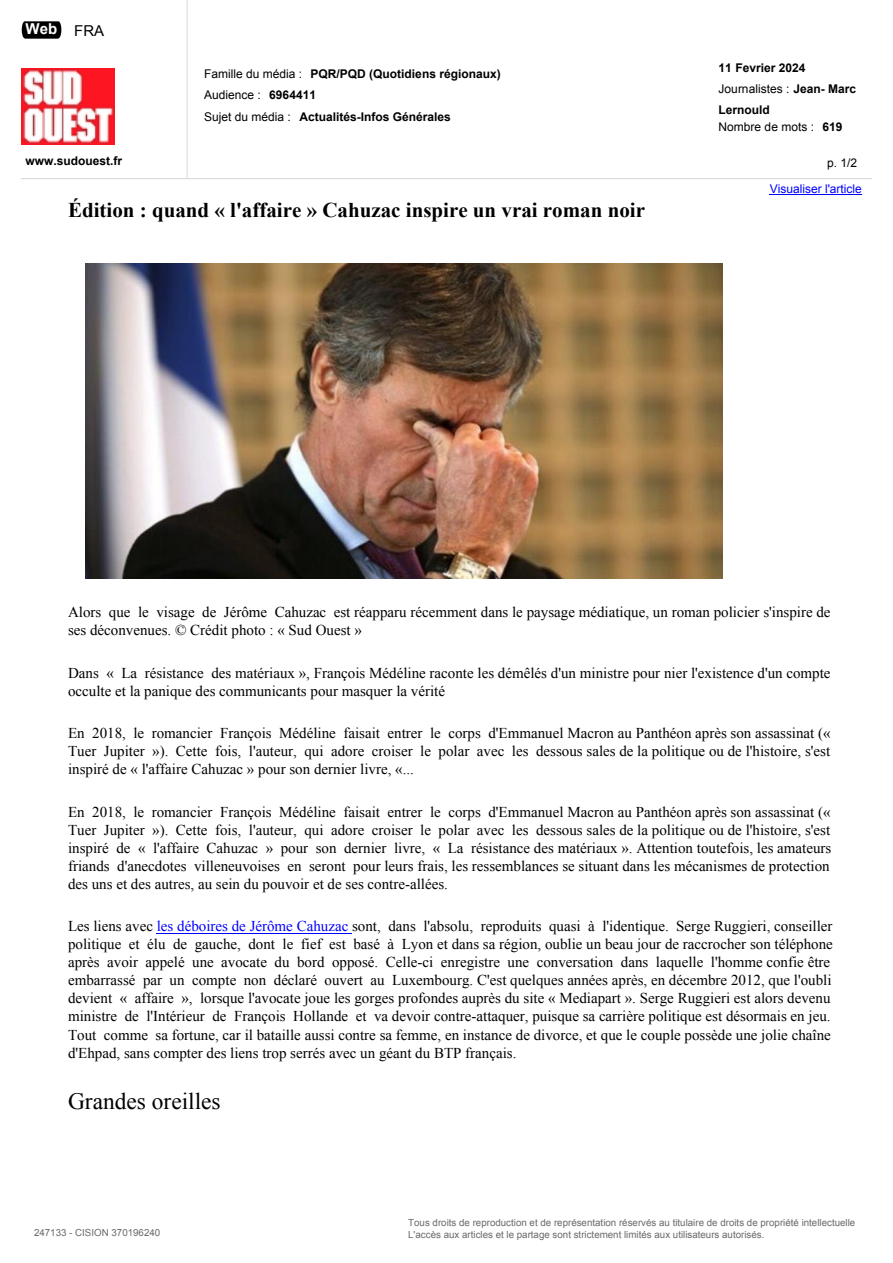
<style>
.page{position:relative;width:893px;height:1263px;background:#fff}
.page>*{position:absolute;margin:0;border:0;box-sizing:border-box;transform-origin:0 0}
.t1{font:23.4px "Times New Roman";color:#000}
.t2{font:700 21px "Times New Roman";color:#000}
.t3{font:15px/18px "Times New Roman";color:#000}
.t4{font:700 15px "Arial";color:#fff}
.t5{font:15px "Arial";color:#000}
.t6{font:700 12px/21.3px "Arial";color:#000}
.t7{font:12px "Arial";color:#000}
.t8{font:12px "Arial";color:#00f}
.t9{font:9.75px "Arial";color:#696969}
.s1{font-weight:400}
.s2{font-weight:700}
.s3{color:#00f}
</style>
<div class="page">
<img style="left:21px;top:21px;width:40px;height:17px">
<hr style="left:187px;top:0;width:1px;height:179px;background:#d9d9d9">
<img style="left:21px;top:68px;width:94px;height:77px">
<hr style="left:770px;top:194px;width:92px;height:1px;background:#00f">
<hr style="left:21px;top:178px;width:851px;height:1px;background:#d9d9d9">
<img style="left:85px;top:264px;width:638px;height:314px">
<hr style="left:157px;top:933px;width:195px;height:1px;background:#00f">
<p class="t4" style="left:26px;top:21px;width:33px">Web</p>
<p class="t5" style="left:74px;top:23px;width:32px">FRA</p>
<p class="t6" style="left:204px;top:63px;width:298px"><span class="s1">Famille du média :</span> PQR/PQD (Quotidiens régionaux)<br><span class="s1">Audience :</span> 6964411<br><span class="s1">Sujet du média :</span> Actualités-Infos Générales</p>
<p class="t6" style="left:719px;top:57px;width:139px">11 Fevrier 2024<br><span class="s1">Journalistes :</span> Jean- Marc<br>Lernould</p>
<p class="t7" style="left:719px;top:120px;width:125px">Nombre de mots : <span class="s2">619</span></p>
<p class="t6" style="left:26px;top:150px;width:98px">www.sudouest.fr</p>
<p class="t7" style="left:827px;top:156px;width:32px">p. 1/2</p>
<p class="t8" style="left:770px;top:182px;width:94px">Visualiser l'article</p>
<h2 class="t2" style="left:68px;top:198px;width:578px">Édition : quand « l'affaire » Cahuzac inspire un vrai roman noir</h2>
<p class="t3" style="left:68px;top:603px;width:764px">Alors que le visage de Jérôme Cahuzac est réapparu récemment dans le paysage médiatique, un roman policier s'inspire de ses déconvenues. © Crédit photo : « Sud Ouest »</p>
<p class="t3" style="left:68px;top:664px;width:764px">Dans « La résistance des matériaux », François Médéline raconte les démêlés d'un ministre pour nier l'existence d'un compte occulte et la panique des communicants pour masquer la vérité</p>
<p class="t3" style="left:68px;top:724px;width:764px;text-align:justify">En 2018, le romancier François Médéline faisait entrer le corps d'Emmanuel Macron au Panthéon après son assassinat (« Tuer Jupiter »). Cette fois, l'auteur, qui adore croiser le polar avec les dessous sales de la politique ou de l'histoire, s'est inspiré de « l'affaire Cahuzac » pour son dernier livre, «...</p>
<p class="t3" style="left:68px;top:803px;width:765px;text-align:justify">En 2018, le romancier François Médéline faisait entrer le corps d'Emmanuel Macron au Panthéon après son assassinat (« Tuer Jupiter »). Cette fois, l'auteur, qui adore croiser le polar avec les dessous sales de la politique ou de l'histoire, s'est inspiré de « l'affaire Cahuzac » pour son dernier livre, « La résistance des matériaux ». Attention toutefois, les amateurs friands d'anecdotes villeneuvoises en seront pour leurs frais, les ressemblances se situant dans les mécanismes de protection des uns et des autres, au sein du pouvoir et de ses contre-allées.</p>
<p class="t3" style="left:68px;top:917px;width:766px">Les liens avec <span class="s3">les déboires de Jérôme Cahuzac</span> sont, dans l'absolu, reproduits quasi à l'identique. Serge Ruggieri, conseiller politique et élu de gauche, dont le fief est basé à Lyon et dans sa région, oublie un beau jour de raccrocher son téléphone après avoir appelé une avocate du bord opposé. Celle-ci enregistre une conversation dans laquelle l'homme confie être embarrassé par un compte non déclaré ouvert au Luxembourg. C'est quelques années après, en décembre 2012, que l'oubli devient « affaire », lorsque l'avocate joue les gorges profondes auprès du site « Mediapart ». Serge Ruggieri est alors devenu ministre de l'Intérieur de François Hollande et va devoir contre-attaquer, puisque sa carrière politique est désormais en jeu.<br>Tout comme sa fortune, car il bataille aussi contre sa femme, en instance de divorce, et que le couple possède une jolie chaîne d'Ehpad, sans compter des liens trop serrés avec un géant du BTP français.</p>
<h1 class="t1" style="left:68px;top:1088px;width:154px">Grandes oreilles</h1>
<p class="t9" style="left:408px;top:1217px;width:449px">Tous droits de reproduction et de représentation réservés au titulaire de droits de propriété intellectuelle</p>
<p class="t9" style="left:34px;top:1227px;width:128px">247133 - CISION 370196240</p>
<p class="t9" style="left:408px;top:1229px;width:358px">L'accès aux articles et le partage sont strictement limités aux utilisateurs autorisés.</p>
</div>
